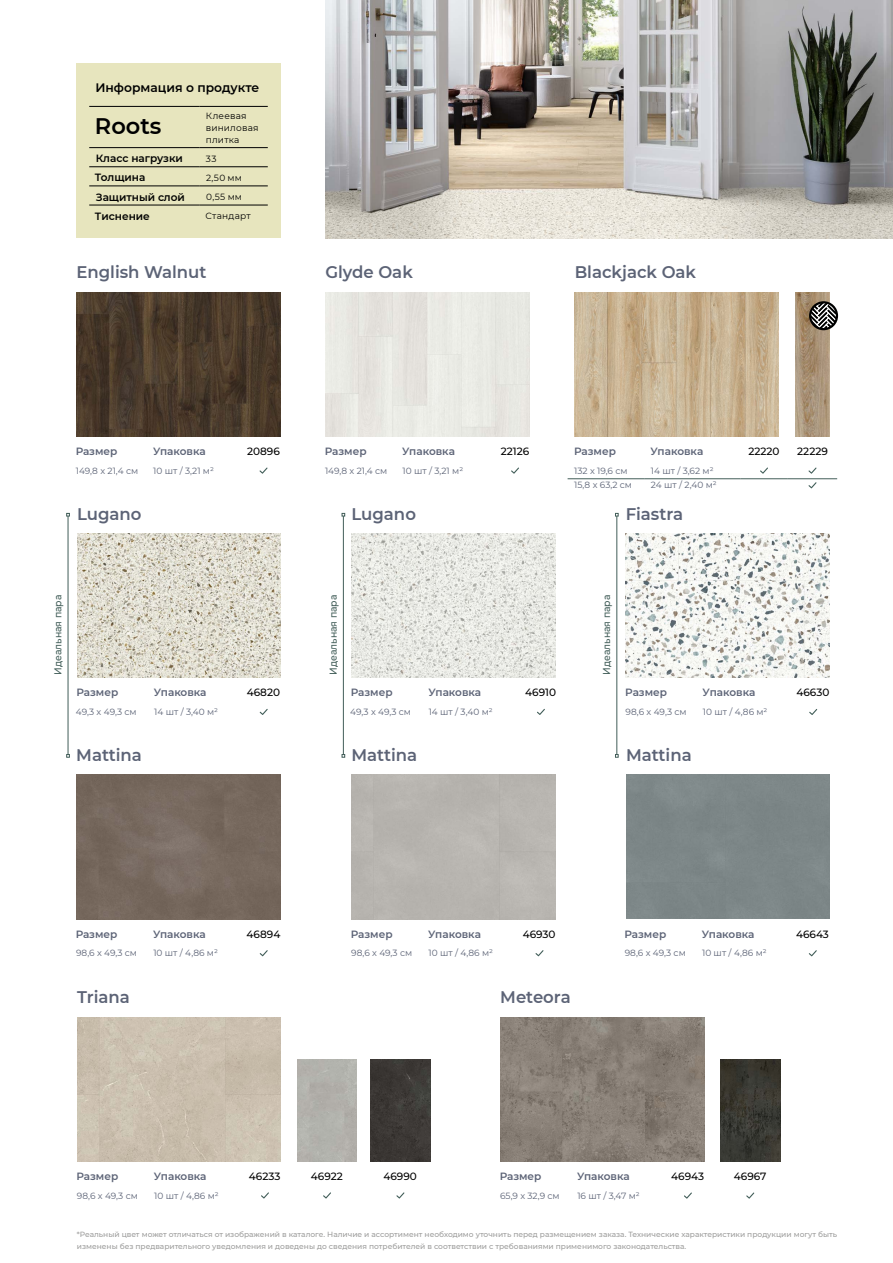
<style>
.page{position:relative;width:893px;height:1263px;background:#fff}
.page>*{position:absolute;margin:0;border:0;box-sizing:border-box;transform-origin:0 0}
.Bold{font:600 22.5px "Montserrat";color:#000}
.t1{font:600 16.8px "Montserrat";color:#5c6376}
.t2{font:600 12.3px "Montserrat";color:#000}
.Bold-2{font:600 10.5px "Montserrat";color:#5c6376}
.Sku_small_centered{font:500 10.5px "Montserrat";color:#000}
.Bold-3{font:600 10.5px "Montserrat";color:#000}
.t3{font:500 10.05px "Montserrat";color:#425e59;scale:.93 1}
.Bold-4{font:9px "Montserrat";color:#5c6376}
.Regular{font:9px/12px "Montserrat";letter-spacing:.02em;color:#000}
.Dessin_expl{font:500 7.5px/12px "Montserrat";color:#9d9d9c}
</style>
<div class="page">
<img style="left:76px;top:292px;width:204px;height:145px">
<svg style="left:260px;top:467px;width:8px;height:7px"></svg>
<img style="left:325px;top:292px;width:205px;height:145px">
<svg style="left:511px;top:467px;width:8px;height:7px"></svg>
<img style="left:77px;top:533px;width:204px;height:145px">
<svg style="left:260px;top:709px;width:8px;height:6px"></svg>
<img style="left:76px;top:775px;width:204px;height:144px">
<svg style="left:260px;top:950px;width:8px;height:6px"></svg>
<img style="left:77px;top:1017px;width:204px;height:144px">
<svg style="left:261px;top:1192px;width:8px;height:6px"></svg>
<svg style="left:323px;top:1192px;width:8px;height:6px"></svg>
<svg style="left:396px;top:1192px;width:8px;height:6px"></svg>
<div style="left:297px;top:1059px;width:60px;height:102px;background:#b2b1ac"></div>
<img style="left:371px;top:1059px;width:59px;height:102px">
<img style="left:720px;top:1059px;width:60px;height:102px">
<img style="left:500px;top:1017px;width:204px;height:144px">
<svg style="left:684px;top:1192px;width:8px;height:7px"></svg>
<svg style="left:746px;top:1192px;width:8px;height:7px"></svg>
<img style="left:795px;top:292px;width:34px;height:145px">
<hr style="left:568px;top:478px;width:76px;height:1px;background:#425e59">
<hr style="left:644px;top:478px;width:96px;height:1px;background:#425e59">
<hr style="left:740px;top:478px;width:48px;height:1px;background:#425e59">
<hr style="left:788px;top:478px;width:49px;height:1px;background:#425e59">
<svg style="left:760px;top:467px;width:8px;height:7px"></svg>
<svg style="left:808px;top:467px;width:8px;height:7px"></svg>
<svg style="left:808px;top:482px;width:8px;height:6px"></svg>
<img style="left:575px;top:292px;width:204px;height:145px">
<svg style="left:810px;top:302px;width:27px;height:28px"></svg>
<div style="left:809px;top:301px;width:29px;height:29px;border:2px solid #000;border-radius:50%"></div>
<img style="left:351px;top:533px;width:204px;height:145px">
<svg style="left:537px;top:709px;width:8px;height:6px"></svg>
<svg style="left:809px;top:709px;width:8px;height:6px"></svg>
<img style="left:626px;top:533px;width:204px;height:145px">
<svg style="left:535px;top:950px;width:8px;height:6px"></svg>
<svg style="left:809px;top:950px;width:8px;height:6px"></svg>
<img style="left:325px;top:0;width:568px;height:238px">
<div style="left:76px;top:64px;width:205px;height:174px;background:#e7e5be"></div>
<hr style="left:199px;top:147px;width:69px;height:1px;background:#000">
<hr style="left:89px;top:166px;width:110px;height:1px;background:#000">
<hr style="left:199px;top:166px;width:69px;height:1px;background:#000">
<hr style="left:89px;top:186px;width:110px;height:1px;background:#000">
<hr style="left:199px;top:186px;width:69px;height:1px;background:#000">
<hr style="left:89px;top:205px;width:110px;height:1px;background:#000">
<hr style="left:199px;top:205px;width:69px;height:1px;background:#000">
<hr style="left:89px;top:106px;width:110px;height:1px;background:#000">
<hr style="left:199px;top:106px;width:69px;height:1px;background:#000">
<hr style="left:89px;top:147px;width:110px;height:1px;background:#000">
<hr style="left:68px;top:516px;width:1px;height:238px;background:#425e59">
<svg style="left:66px;top:513px;width:4px;height:3px"></svg>
<svg style="left:66px;top:754px;width:4px;height:3px"></svg>
<hr style="left:343px;top:516px;width:1px;height:238px;background:#425e59">
<hr style="left:617px;top:516px;width:1px;height:238px;background:#425e59">
<p class="t2" style="left:95px;top:79px;width:165px">Информация о продукте</p>
<p class="Bold" style="left:95px;top:110px;width:68px">Roots</p>
<p class="Regular" style="left:206px;top:110px;width:54px">Клеевая виниловая плитка</p>
<p class="Bold-3" style="left:96px;top:151px;width:89px">Класс нагрузки</p>
<p class="Regular" style="left:206px;top:152px;width:12px">33</p>
<p class="Bold-3" style="left:95px;top:170px;width:52px">Толщина</p>
<p class="Regular" style="left:206px;top:171px;width:37px">2,50 мм</p>
<p class="Bold-3" style="left:96px;top:189px;width:91px">Защитный слой</p>
<p class="Regular" style="left:206px;top:190px;width:37px">0,55 мм</p>
<p class="Bold-3" style="left:95px;top:208px;width:57px">Тиснение</p>
<p class="Regular" style="left:206px;top:209px;width:47px">Стандарт</p>
<p class="t1" style="left:76px;top:260px;width:132px">English Walnut</p>
<p class="t1" style="left:325px;top:260px;width:89px">Glyde Oak</p>
<p class="t1" style="left:575px;top:260px;width:123px">Blackjack Oak</p>
<p class="Bold-2" style="left:76px;top:444px;width:43px">Размер</p>
<p class="Bold-2" style="left:153px;top:444px;width:54px">Упаковка</p>
<p class="Sku_small_centered" style="left:247px;top:444px;width:34px">20896</p>
<p class="Bold-4" style="left:76px;top:464px;width:64px">149,8 x 21,4 см</p>
<p class="Bold-4" style="left:153px;top:464px;width:62px">10 шт / 3,21 м²</p>
<p class="t1" style="left:77px;top:502px;width:66px">Lugano</p>
<p class="Bold-2" style="left:325px;top:444px;width:43px">Размер</p>
<p class="Bold-2" style="left:402px;top:444px;width:54px">Упаковка</p>
<p class="Sku_small_centered" style="left:501px;top:444px;width:30px">22126</p>
<p class="Bold-4" style="left:325px;top:464px;width:64px">149,8 x 21,4 см</p>
<p class="Bold-4" style="left:402px;top:464px;width:62px">10 шт / 3,21 м²</p>
<p class="t1" style="left:351px;top:502px;width:66px">Lugano</p>
<p class="Bold-2" style="left:574px;top:444px;width:43px">Размер</p>
<p class="Bold-2" style="left:651px;top:444px;width:54px">Упаковка</p>
<p class="Sku_small_centered" style="left:748px;top:444px;width:33px">22220</p>
<p class="Sku_small_centered" style="left:797px;top:444px;width:32px">22229</p>
<p class="Bold-4" style="left:574px;top:464px;width:55px">132 x 19,6 см</p>
<p class="Bold-4" style="left:651px;top:464px;width:64px">14 шт / 3,62 м²</p>
<p class="Bold-4" style="left:574px;top:479px;width:59px">15,8 x 63,2 см</p>
<p class="Bold-4" style="left:651px;top:479px;width:67px">24 шт / 2,40 м²</p>
<p class="t1" style="left:626px;top:502px;width:59px">Fiastra</p>
<p class="t3" style="left:51px;top:675px;width:87px;rotate:-90deg">Идеальная пара</p>
<p class="t3" style="left:326px;top:675px;width:87px;rotate:-90deg">Идеальная пара</p>
<p class="t3" style="left:600px;top:675px;width:87px;rotate:-90deg">Идеальная пара</p>
<p class="Bold-2" style="left:77px;top:685px;width:43px">Размер</p>
<p class="Bold-2" style="left:154px;top:685px;width:54px">Упаковка</p>
<p class="Sku_small_centered" style="left:247px;top:685px;width:35px">46820</p>
<p class="Bold-4" style="left:76px;top:706px;width:62px">49,3 x 49,3 см</p>
<p class="Bold-4" style="left:154px;top:706px;width:66px">14 шт / 3,40 м²</p>
<p class="Bold-2" style="left:351px;top:685px;width:43px">Размер</p>
<p class="Bold-2" style="left:428px;top:685px;width:54px">Упаковка</p>
<p class="Sku_small_centered" style="left:525px;top:685px;width:32px">46910</p>
<p class="Bold-4" style="left:350px;top:706px;width:62px">49,3 x 49,3 см</p>
<p class="Bold-4" style="left:429px;top:706px;width:66px">14 шт / 3,40 м²</p>
<p class="Bold-2" style="left:625px;top:685px;width:43px">Размер</p>
<p class="Bold-2" style="left:703px;top:685px;width:54px">Упаковка</p>
<p class="Sku_small_centered" style="left:796px;top:685px;width:34px">46630</p>
<p class="Bold-4" style="left:626px;top:706px;width:62px">98,6 x 49,3 см</p>
<p class="Bold-4" style="left:703px;top:706px;width:66px">10 шт / 4,86 м²</p>
<p class="t1" style="left:76px;top:743px;width:67px">Mattina</p>
<p class="t1" style="left:351px;top:743px;width:67px">Mattina</p>
<p class="t1" style="left:626px;top:743px;width:67px">Mattina</p>
<p class="Bold-2" style="left:76px;top:926px;width:43px">Размер</p>
<p class="Bold-2" style="left:153px;top:926px;width:54px">Упаковка</p>
<p class="Sku_small_centered" style="left:247px;top:927px;width:35px">46894</p>
<p class="Bold-4" style="left:76px;top:947px;width:62px">98,6 x 49,3 см</p>
<p class="Bold-4" style="left:153px;top:947px;width:66px">10 шт / 4,86 м²</p>
<p class="t1" style="left:77px;top:985px;width:54px">Triana</p>
<p class="Bold-2" style="left:351px;top:926px;width:43px">Размер</p>
<p class="Bold-2" style="left:428px;top:926px;width:54px">Упаковка</p>
<p class="Sku_small_centered" style="left:523px;top:927px;width:34px">46930</p>
<p class="Bold-4" style="left:351px;top:947px;width:62px">98,6 x 49,3 см</p>
<p class="Bold-4" style="left:428px;top:947px;width:66px">10 шт / 4,86 м²</p>
<p class="t1" style="left:500px;top:985px;width:72px">Meteora</p>
<p class="Bold-2" style="left:624px;top:926px;width:43px">Размер</p>
<p class="Bold-2" style="left:702px;top:926px;width:54px">Упаковка</p>
<p class="Sku_small_centered" style="left:796px;top:927px;width:34px">46643</p>
<p class="Bold-4" style="left:625px;top:947px;width:62px">98,6 x 49,3 см</p>
<p class="Bold-4" style="left:702px;top:947px;width:66px">10 шт / 4,86 м²</p>
<p class="Bold-2" style="left:77px;top:1169px;width:43px">Размер</p>
<p class="Bold-2" style="left:154px;top:1169px;width:54px">Упаковка</p>
<p class="Sku_small_centered" style="left:249px;top:1169px;width:33px">46233</p>
<p class="Sku_small_centered" style="left:311px;top:1169px;width:34px">46922</p>
<p class="Sku_small_centered" style="left:383px;top:1169px;width:35px">46990</p>
<p class="Bold-4" style="left:77px;top:1189px;width:62px">98,6 x 49,3 см</p>
<p class="Bold-4" style="left:154px;top:1189px;width:66px">10 шт / 4,86 м²</p>
<p class="Bold-2" style="left:500px;top:1169px;width:43px">Размер</p>
<p class="Bold-2" style="left:577px;top:1169px;width:54px">Упаковка</p>
<p class="Sku_small_centered" style="left:671px;top:1169px;width:34px">46943</p>
<p class="Sku_small_centered" style="left:734px;top:1169px;width:34px">46967</p>
<p class="Bold-4" style="left:500px;top:1189px;width:61px">65,9 x 32,9 см</p>
<p class="Bold-4" style="left:577px;top:1189px;width:64px">16 шт / 3,47 м²</p>
<p class="Dessin_expl" style="left:77px;top:1227px;width:762px">*Реальный цвет может отличаться от изображений в каталоге. Наличие и ассортимент необходимо уточнить перед размещением заказа. Технические характеристики продукции могут быть изменены без предварительного уведомления и доведены до сведения потребителей в соответствии с требованиями применимого законодательства.</p>
</div>
